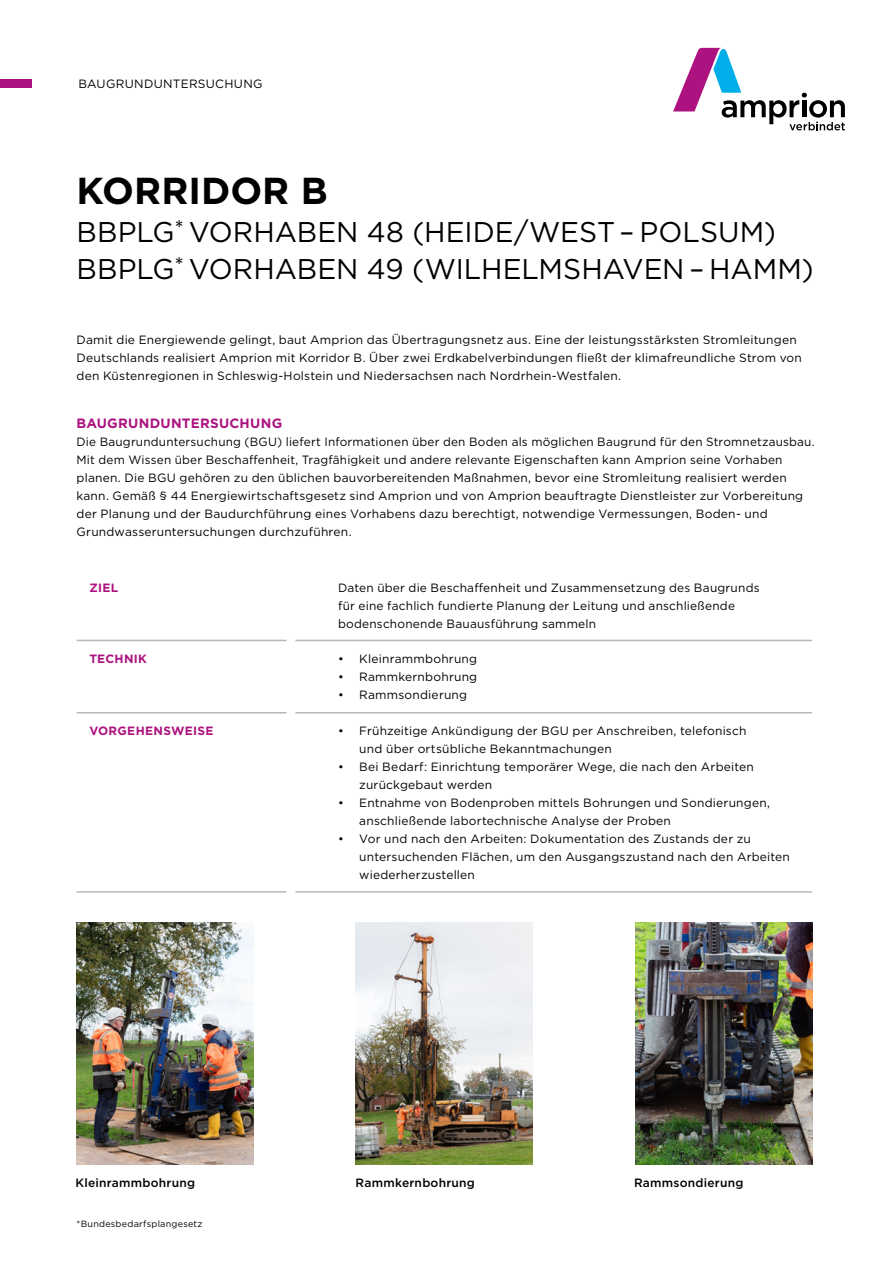
<style>
.page{position:relative;width:893px;height:1263px;background:#fff}
.page>*{position:absolute;margin:0;border:0;box-sizing:border-box;transform-origin:0 0}
.t1{font:700 37.5px "Gotham";color:#000}
.t2{font:28.5px/37.5px "Gotham";color:#000}
.t3{font:700 13.5px "Gotham";letter-spacing:.02em;color:#ad1380}
.t4{font:12px/18px "Gotham";letter-spacing:.015em;color:#000}
.t5{font:500 12px "Gotham";letter-spacing:.02em;color:#000}
.t6{font:700 12px "Gotham";letter-spacing:.025em;color:#ad1380}
.t7{font:9px "Gotham";letter-spacing:.025em;color:#000}
</style>
<div class="page">
<hr style="left:77px;top:712px;width:248px;height:1px;background:#b6b7b7">
<hr style="left:325px;top:712px;width:487px;height:1px;background:#b6b7b7">
<hr style="left:77px;top:891px;width:248px;height:2px;background:#b6b7b7">
<hr style="left:325px;top:891px;width:487px;height:2px;background:#b6b7b7">
<hr style="left:77px;top:640px;width:248px;height:1px;background:#b6b7b7">
<hr style="left:325px;top:640px;width:487px;height:1px;background:#b6b7b7">
<div style="left:286px;top:614px;width:9px;height:294px;background:#fff"></div>
<img style="left:356px;top:923px;width:177px;height:241px">
<img style="left:635px;top:923px;width:177px;height:241px">
<img style="left:77px;top:923px;width:176px;height:241px">
<div style="left:0;top:80px;width:32px;height:8px;background:#ad1380"></div>
<svg style="left:673px;top:48px;width:172px;height:82px"></svg>
<p class="t4" style="left:78px;top:75px;width:186px">BAUGRUNDUNTERSUCHUNG</p>
<h1 class="t1" style="left:77px;top:166px;width:253px">KORRIDOR B</h1>
<h2 class="t2" style="left:77px;top:212px;width:739px">BBPLG<sup>*</sup> VORHABEN 48 (HEIDE/WEST– POLSUM)<br>BBPLG<sup>*</sup> VORHABEN 49 (WILHELMSHAVEN – HAMM)</h2>
<p class="t4" style="left:77px;top:330px;width:727px">Damit die Energiewende gelingt, baut Amprion das Übertragungsnetz aus. Eine der leistungsstärksten Stromleitungen<br>Deutschlands realisiert Amprion mit Korridor B. Über zwei Erdkabelverbindungen fließt der klimafreundliche Strom von den Küstenregionen in Schleswig-Holstein und Niedersachsen nach Nordrhein-Westfalen.</p>
<p class="t3" style="left:77px;top:414px;width:207px">BAUGRUNDUNTERSUCHUNG</p>
<p class="t4" style="left:77px;top:432px;width:740px">Die Baugrunduntersuchung (BGU) liefert Informationen über den Boden als möglichen Baugrund für den Stromnetzausbau.<br>Mit dem Wissen über Beschaffenheit, Tragfähigkeit und andere relevante Eigenschaften kann Amprion seine Vorhaben planen. Die BGU gehören zu den üblichen bauvorbereitenden Maßnahmen, bevor eine Stromleitung realisiert werden kann. Gemäß § 44 Energiewirtschaftsgesetz sind Amprion und von Amprion beauftragte Dienstleister zur Vorbereitung der Planung und der Baudurchführung eines Vorhabens dazu berechtigt, notwendige Vermessungen, Boden- und Grundwasseruntersuchungen durchzuführen.</p>
<p class="t6" style="left:89px;top:579px;width:30px">ZIEL</p>
<p class="t4" style="left:338px;top:578px;width:423px">Daten über die Beschaffenheit und Zusammensetzung des Baugrunds für eine fachlich fundierte Planung der Leitung und anschließende bodenschonende Bauausführung sammeln</p>
<p class="t6" style="left:89px;top:651px;width:59px">TECHNIK</p>
<p class="t4" style="left:338px;top:649px;width:141px">• Kleinrammbohrung</p>
<p class="t4" style="left:338px;top:667px;width:141px">• Rammkernbohrung</p>
<p class="t4" style="left:338px;top:685px;width:131px">• Rammsondierung</p>
<p class="t6" style="left:89px;top:723px;width:126px">VORGEHENSWEISE</p>
<p class="t4" style="left:359px;top:722px;width:389px;text-indent:-21px">• Frühzeitige Ankündigung der BGU per Anschreiben, telefonisch und über ortsübliche Bekanntmachungen</p>
<p class="t4" style="left:359px;top:758px;width:396px;text-indent:-21px">• Bei Bedarf: Einrichtung temporärer Wege, die nach den Arbeiten zurückgebaut werden</p>
<p class="t4" style="left:359px;top:794px;width:412px;text-indent:-21px">• Entnahme von Bodenproben mittels Bohrungen und Sondierungen, anschließende labortechnische Analyse der Proben</p>
<p class="t4" style="left:359px;top:830px;width:432px;text-indent:-21px">• Vor und nach den Arbeiten: Dokumentation des Zustands der zu untersuchenden Flächen, um den Ausgangszustand nach den Arbeiten wiederherzustellen</p>
<p class="t5" style="left:75px;top:1175px;width:121px">Kleinrammbohrung</p>
<p class="t5" style="left:356px;top:1175px;width:121px">Rammkernbohrung</p>
<p class="t5" style="left:634px;top:1175px;width:111px">Rammsondierung</p>
<p class="t7" style="left:77px;top:1218px;width:127px">*Bundesbedarfsplangesetz</p>
</div>
